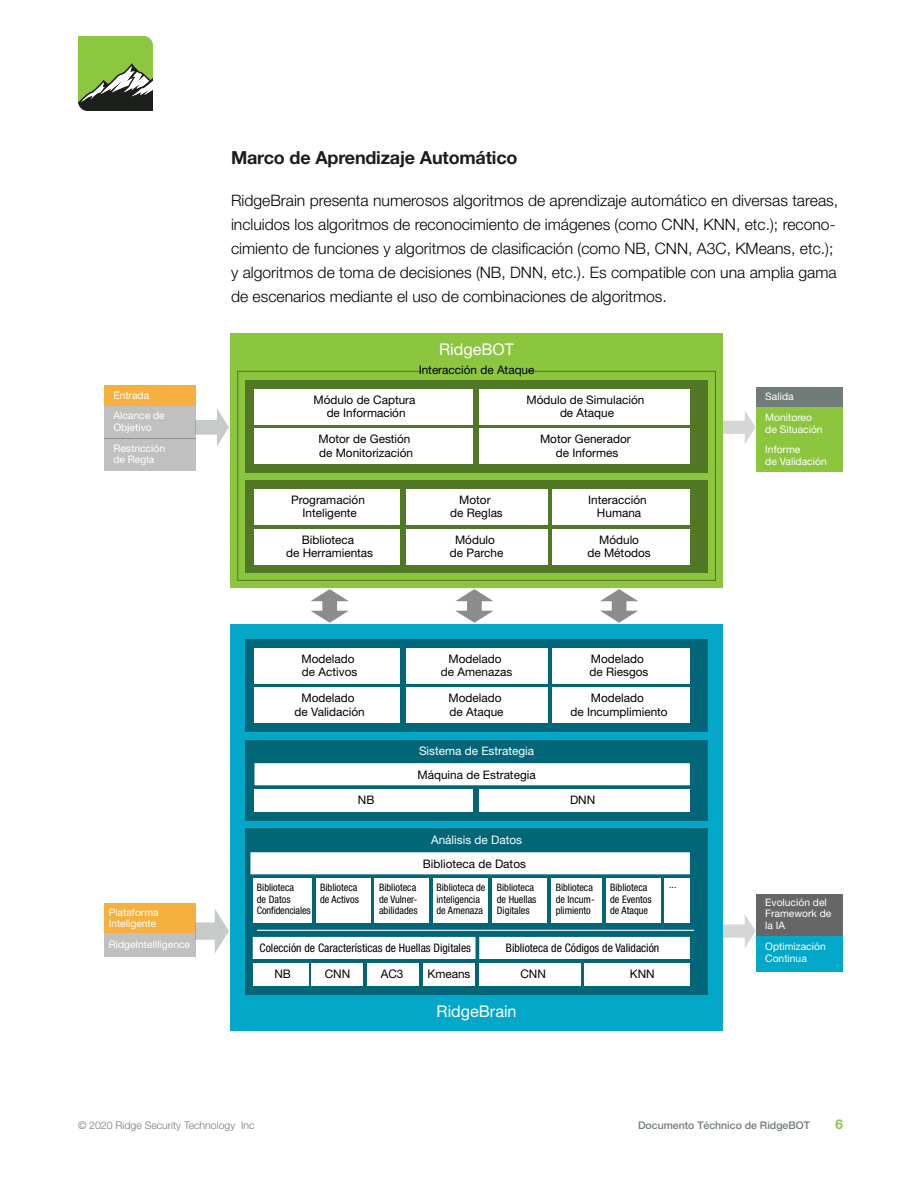
<style>
.page{position:relative;width:918px;height:1188px;background:#fff}
.page>*{position:absolute;margin:0;border:0;box-sizing:border-box;transform-origin:0 0}
.t1{font:700 18px "Helvetica Neue";letter-spacing:-.01em;color:#1c1e1d}
.t2{font:16.2px "Helvetica Neue";color:#fff}
.t3{font:300 15.75px/24px "Helvetica Neue";color:#000}
.t4{font:700 13.5px "Helvetica Neue";color:#8cc63f}
.t5{font:11.85px/13.2px "Helvetica Neue";color:#000;text-align:center}
.t6{font:condensed 11.85px "Helvetica Neue";color:#000}
.t7{font:11.85px "Helvetica Neue";color:#fff}
.t8{font:300 10.5px "Helvetica Neue";color:#717b78}
.t9{font:500 10.5px "Helvetica Neue";color:#717b78}
.t10{font:condensed 10.35px/11.9px "Helvetica Neue";color:#000}
.t11{font:10.35px/20.5px "Helvetica Neue";color:#fff}
</style>
<div class="page">
<svg style="left:78px;top:36px;width:75px;height:75px;background:#799d4d"></svg>
<div style="left:722px;top:924px;width:25px;height:14px;background:#d4d7d6"></div>
<svg style="left:745px;top:915px;width:11px;height:33px"></svg>
<div style="left:195px;top:420px;width:25px;height:15px;background:#c6cac9"></div>
<svg style="left:217px;top:409px;width:12px;height:37px"></svg>
<div style="left:722px;top:421px;width:25px;height:13px;background:#d4d7d6"></div>
<svg style="left:745px;top:411px;width:11px;height:33px"></svg>
<div style="left:230px;top:333px;width:493px;height:255px;background:#8cc63f"></div>
<div style="left:230px;top:624px;width:493px;height:407px;background:#03a8c8"></div>
<svg style="left:245px;top:828px;width:463px;height:166px;background:#0d6d7e"></svg>
<div style="left:250px;top:852px;width:440px;height:22px;background:#fff"></div>
<div style="left:245px;top:740px;width:463px;height:81px;background:#016678"></div>
<div style="left:254px;top:763px;width:436px;height:22px;background:#fff"></div>
<div style="left:254px;top:790px;width:219px;height:22px;background:#fff"></div>
<div style="left:480px;top:790px;width:210px;height:22px;background:#fff"></div>
<div style="left:253px;top:963px;width:56px;height:22px;background:#fff"></div>
<div style="left:312px;top:963px;width:51px;height:22px;background:#fff"></div>
<div style="left:368px;top:963px;width:51px;height:22px;background:#fff"></div>
<div style="left:423px;top:963px;width:52px;height:22px;background:#fff"></div>
<div style="left:253px;top:937px;width:437px;height:22px;background:#fff"></div>
<div style="left:479px;top:963px;width:101px;height:22px;background:#fff"></div>
<div style="left:584px;top:963px;width:106px;height:22px;background:#fff"></div>
<svg style="left:245px;top:639px;width:463px;height:93px;background:#137081"></svg>
<div style="left:254px;top:648px;width:146px;height:35px;background:#fff"></div>
<div style="left:406px;top:648px;width:141px;height:35px;background:#fff"></div>
<div style="left:553px;top:648px;width:137px;height:35px;background:#fff"></div>
<div style="left:254px;top:688px;width:146px;height:35px;background:#fff"></div>
<div style="left:406px;top:688px;width:141px;height:35px;background:#fff"></div>
<div style="left:553px;top:688px;width:137px;height:35px;background:#fff"></div>
<div style="left:434px;top:879px;width:54px;height:44px;background:#fff"></div>
<div style="left:375px;top:879px;width:54px;height:44px;background:#fff"></div>
<div style="left:316px;top:879px;width:54px;height:44px;background:#fff"></div>
<div style="left:253px;top:879px;width:59px;height:44px;background:#fff"></div>
<div style="left:492px;top:879px;width:55px;height:44px;background:#fff"></div>
<div style="left:551px;top:879px;width:50px;height:44px;background:#fff"></div>
<div style="left:606px;top:879px;width:54px;height:44px;background:#fff"></div>
<div style="left:665px;top:879px;width:25px;height:44px;background:#fff"></div>
<svg style="left:237px;top:371px;width:479px;height:210px;background:#c3d4ad"></svg>
<hr style="left:257px;top:930px;width:437px;height:1px;background:#fff">
<div style="left:467px;top:598px;width:15px;height:16px;background:#8c8c8c"></div>
<svg style="left:456px;top:611px;width:37px;height:12px"></svg>
<svg style="left:456px;top:589px;width:37px;height:12px"></svg>
<div style="left:322px;top:598px;width:15px;height:16px;background:#8c8c8c"></div>
<svg style="left:311px;top:611px;width:37px;height:12px"></svg>
<svg style="left:311px;top:589px;width:37px;height:12px"></svg>
<div style="left:612px;top:598px;width:14px;height:16px;background:#8c8c8c"></div>
<svg style="left:600px;top:611px;width:38px;height:12px"></svg>
<svg style="left:600px;top:589px;width:38px;height:12px"></svg>
<div style="left:104px;top:385px;width:91px;height:21px;background:#f6b03e"></div>
<div style="left:104px;top:406px;width:91px;height:32px;background:#c0c0c0"></div>
<div style="left:104px;top:438px;width:91px;height:33px;background:#c0c0c0"></div>
<div style="left:104px;top:903px;width:91px;height:30px;background:#f6b03e"></div>
<div style="left:195px;top:922px;width:23px;height:18px;background:#c6cac9"></div>
<svg style="left:215px;top:909px;width:14px;height:44px"></svg>
<div style="left:104px;top:933px;width:91px;height:23px;background:#c0c0c0"></div>
<div style="left:756px;top:387px;width:87px;height:20px;background:#717b78"></div>
<div style="left:756px;top:407px;width:87px;height:33px;background:#8cc63f"></div>
<div style="left:756px;top:439px;width:87px;height:32px;background:#8cc63f"></div>
<div style="left:756px;top:894px;width:87px;height:42px;background:#666"></div>
<div style="left:756px;top:936px;width:87px;height:35px;background:#03a8c8"></div>
<h1 class="t1" style="left:231px;top:147px;width:288px">Marco de Aprendizaje Automático</h1>
<p class="t3" style="left:231px;top:188px;width:609px">RidgeBrain presenta numerosos algoritmos de aprendizaje automático en diversas tareas, incluidos los algoritmos de reconocimiento de imágenes (como CNN, KNN, etc.); recono&shy;cimiento de funciones y algoritmos de clasificación (como NB, CNN, A3C, KMeans, etc.); y algoritmos de toma de decisiones (NB, DNN, etc.). Es compatible con una amplia gama de escenarios mediante el uso de combinaciones de algoritmos.</p>
<h2 class="t2" style="left:439px;top:339px;width:76px">RidgeBOT</h2>
<p class="t11" style="left:113px;top:385px;width:53px">Entrada<br>Alcance de</p>
<p class="t11" style="left:113px;top:417px;width:53px">Objetivo<br>Restricción</p>
<p class="t11" style="left:113px;top:449px;width:42px">de Regla</p>
<p class="t11" style="left:109px;top:906px;width:52px;line-height:11.9px">Plataforma<br>Inteligente</p>
<p class="t11" style="left:109px;top:934px;width:83px">RidgeIntellligence</p>
<p class="t5" style="left:419px;top:363px;width:117px">Interacción de Ataque</p>
<p class="t5" style="left:313px;top:393px;width:104px">Módulo de Captura de Información</p>
<p class="t5" style="left:527px;top:393px;width:119px">Módulo de Simulación de Ataque</p>
<p class="t5" style="left:318px;top:432px;width:96px;text-align:left">Motor de Gestión de Monitorización</p>
<p class="t5" style="left:291px;top:493px;width:75px">Programación<br>Inteligente</p>
<p class="t5" style="left:450px;top:493px;width:54px">Motor<br>de Reglas</p>
<p class="t5" style="left:540px;top:432px;width:92px">Motor Generador de Informes</p>
<p class="t5" style="left:588px;top:493px;width:60px">Interacción<br>Humana</p>
<p class="t5" style="left:286px;top:533px;width:89px">Biblioteca<br>de Herramientas</p>
<p class="t5" style="left:450px;top:533px;width:55px">Módulo de Parche</p>
<p class="t5" style="left:587px;top:533px;width:65px">Módulo<br>de Métodos</p>
<p class="t5" style="left:302px;top:652px;width:57px;text-align:left">Modelado de Activos</p>
<p class="t5" style="left:441px;top:652px;width:73px">Modelado<br>de Amenazas</p>
<p class="t5" style="left:590px;top:652px;width:60px;text-align:left">Modelado de Riesgos</p>
<p class="t5" style="left:295px;top:691px;width:72px">Modelado<br>de Validación</p>
<p class="t5" style="left:448px;top:691px;width:57px;text-align:left">Modelado de Ataque</p>
<p class="t5" style="left:570px;top:691px;width:99px">Modelado<br>de Incumplimiento</p>
<p class="t7" style="left:419px;top:744px;width:117px">Sistema de Estrategia</p>
<p class="t5" style="left:417px;top:768px;width:120px">Máquina de Estrategia</p>
<p class="t5" style="left:358px;top:793px;width:18px">NB</p>
<p class="t5" style="left:570px;top:793px;width:27px">DNN</p>
<p class="t7" style="left:431px;top:833px;width:92px">Análisis de Datos</p>
<p class="t5" style="left:423px;top:857px;width:105px">Biblioteca de Datos</p>
<p class="t10" style="left:257px;top:881px;width:55px">Biblioteca<br>de Datos<br>Confidenciales</p>
<p class="t10" style="left:320px;top:881px;width:40px">Biblioteca de Activos</p>
<p class="t10" style="left:379px;top:881px;width:40px">Biblioteca de Vulner&shy;abilidades</p>
<p class="t10" style="left:436px;top:881px;width:51px">Biblioteca de inteligencia de Amenaza</p>
<p class="t10" style="left:497px;top:881px;width:41px">Biblioteca de Huellas<br>Digitales</p>
<p class="t10" style="left:556px;top:881px;width:40px">Biblioteca de Incum&shy;plimiento</p>
<p class="t10" style="left:610px;top:881px;width:43px">Biblioteca de Eventos de Ataque</p>
<p class="t10" style="left:669px;top:878px;width:9px">...</p>
<p class="t6" style="left:260px;top:941px;width:213px">Colección de Características de Huellas Digitales</p>
<p class="t5" style="left:274px;top:967px;width:18px">NB</p>
<p class="t5" style="left:325px;top:967px;width:27px">CNN</p>
<p class="t5" style="left:381px;top:967px;width:24px">AC3</p>
<p class="t5" style="left:428px;top:967px;width:44px">Kmeans</p>
<p class="t6" style="left:506px;top:941px;width:155px">Biblioteca de Códigos de Validación</p>
<p class="t5" style="left:520px;top:967px;width:27px">CNN</p>
<p class="t5" style="left:630px;top:967px;width:26px">KNN</p>
<h2 class="t2" style="left:437px;top:1002px;width:82px">RidgeBrain</h2>
<p class="t11" style="left:765px;top:386px;width:48px">Salida<br>Monitoreo</p>
<p class="t11" style="left:765px;top:418px;width:59px">de Situación<br>Informe</p>
<p class="t11" style="left:765px;top:451px;width:63px">de Validación</p>
<p class="t11" style="left:765px;top:896px;width:68px;line-height:11.9px">Evolución del<br>Framework de la IA</p>
<p class="t11" style="left:765px;top:940px;width:62px;line-height:11.9px">Optimización<br>Continua</p>
<p class="t8" style="left:78px;top:1119px;width:178px">© 2020 Ridge Security Technology Inc</p>
<p class="t9" style="left:638px;top:1119px;width:173px">Documento Téchnico de RidgeBOT</p>
<p class="t4" style="left:835px;top:1116px;width:9px">6</p>
</div>
